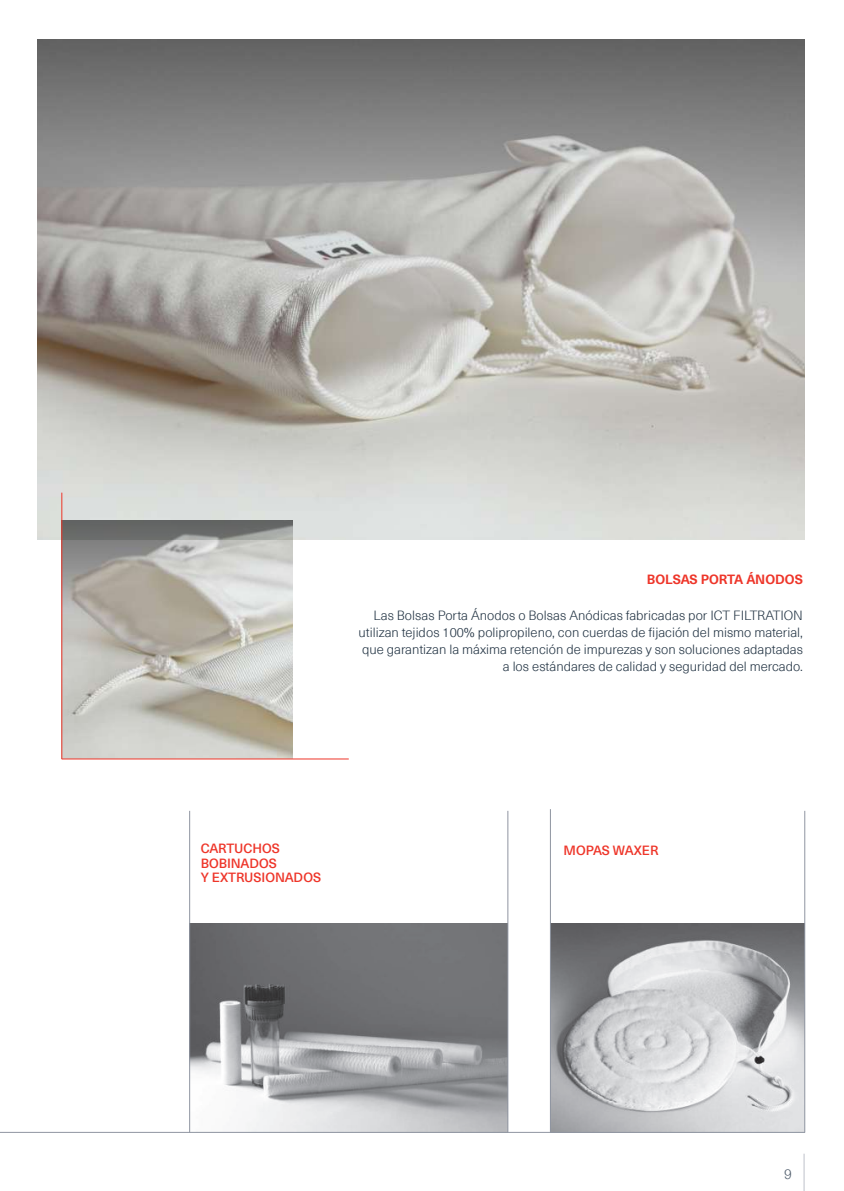
<style>
.page{position:relative;width:844px;height:1191px;background:#fff}
.page>*{position:absolute;margin:0;border:0;box-sizing:border-box;transform-origin:0 0}
.t1{font:300 14.17px "Neue Haas Unica Pro";color:#525f6e}
.t2{font:300 13.12px/17.2px "Neue Haas Unica Pro";color:#223343;text-align:right}
.t3{font:500 13.12px/14.5px "Neue Haas Unica Pro";color:#ee3529}
.t4{font:700 13.12px "Neue Haas Unica Pro";color:#ee3529}
</style>
<div class="page">
<img style="left:551px;top:923px;width:253px;height:209px">
<img style="left:190px;top:923px;width:317px;height:209px">
<img style="left:37px;top:40px;width:767px;height:499px">
<hr style="left:804px;top:811px;width:1px;height:321px;background:#8f95a1">
<hr style="left:507px;top:811px;width:1px;height:321px;background:#8f95a1">
<hr style="left:189px;top:811px;width:1px;height:321px;background:#8f95a1">
<hr style="left:550px;top:809px;width:1px;height:323px;background:#8f95a1">
<img style="left:62px;top:521px;width:231px;height:237px">
<hr style="left:0;top:1132px;width:804px;height:1px;background:#8f95a1">
<hr style="left:803px;top:1153px;width:1px;height:38px;background:#bec2ca">
<hr style="left:61px;top:492px;width:1px;height:267px;background:#ee3529">
<hr style="left:62px;top:758px;width:286px;height:1px;background:#ee3529">
<p class="t4" style="left:646px;top:572px;width:157px">BOLSAS PORTA ÁNODOS</p>
<p class="t2" style="left:358px;top:606px;width:446px">Las Bolsas Porta Ánodos o Bolsas Anódicas fabricadas por ICT FILTRATION utilizan tejidos 100% polipropileno, con cuerdas de fijación del mismo material, que garantizan la máxima retención de impurezas y son soluciones adaptadas a los estándares de calidad y seguridad del mercado.</p>
<p class="t3" style="left:201px;top:841px;width:122px">CARTUCHOS<br>BOBINADOS<br>Y EXTRUSIONADOS</p>
<p class="t3" style="left:563px;top:843px;width:96px">MOPAS WAXER</p>
<p class="t1" style="left:784px;top:1166px;width:9px">9</p>
</div>
